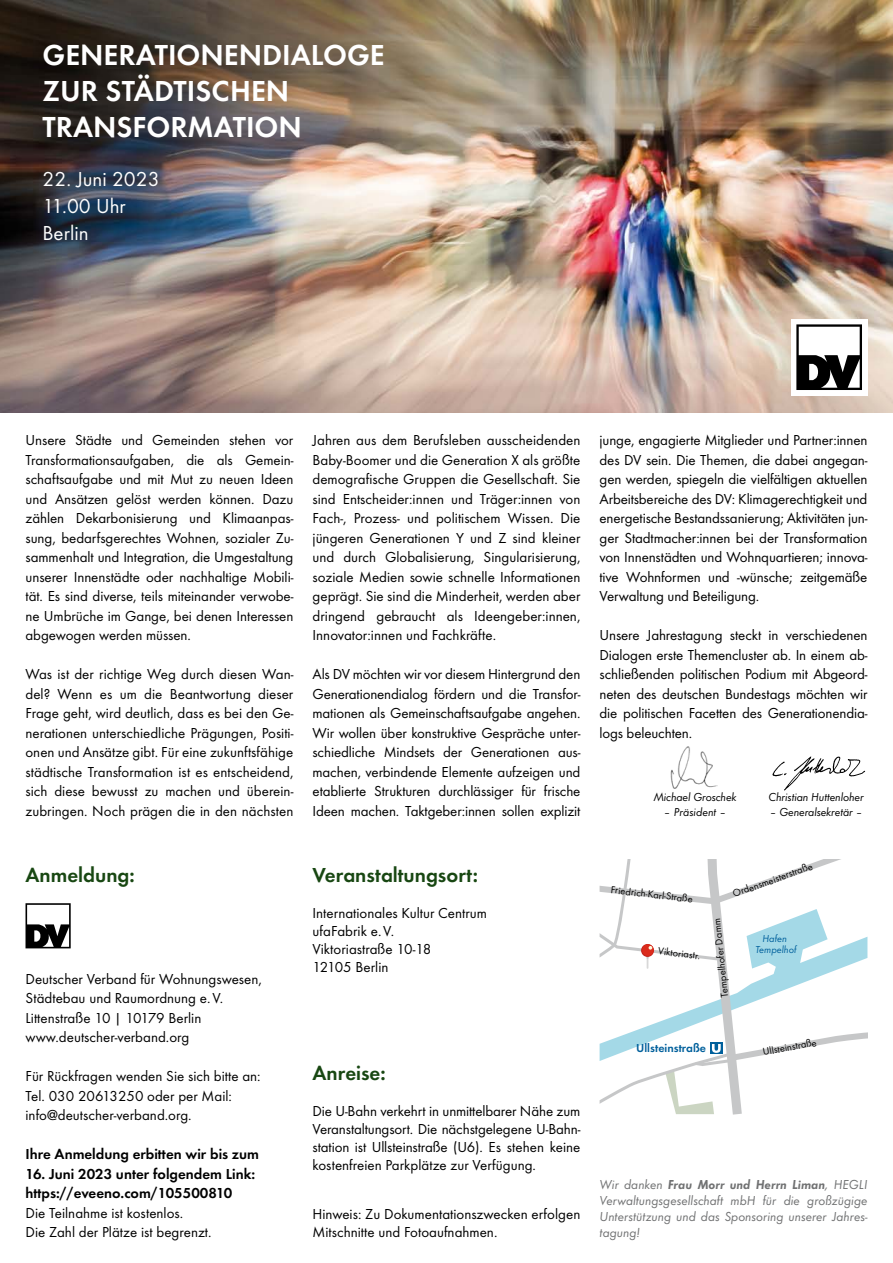
<style>
.page{position:relative;width:893px;height:1263px;background:#fff}
.page>*{position:absolute;margin:0;border:0;box-sizing:border-box;transform-origin:0 0}
.t1{font:700 30px/36px "Function";color:#fff}
.t2{font:700 21px "Function";color:#184712}
.t3{font:21px/27px "Function";color:#fff}
.t4{font:15px/19.5px "Function";color:#000;text-align:justify}
.t5{font:700 15px/19.5px "Function";color:#000}
.t6{font:italic 13.5px/16.2px "Function";color:#707172;text-align:justify}
.t7{font:italic 12px "Function";letter-spacing:-.01em;color:#000}
.t8{font:700 12px "Function";color:#00609c}
.t9{font:10.5px "Function";color:#000}
.t10{font:italic 10.5px/10.5px "Function";color:#00609c;text-align:center}
.s1{font-weight:700}
</style>
<div class="page">
<svg style="left:26px;top:903px;width:45px;height:45px"></svg>
<img style="left:0;top:0;width:893px;height:413px">
<div style="left:791px;top:319px;width:76px;height:76px;background:#fff"></div>
<svg style="left:796px;top:324px;width:66px;height:66px"></svg>
<img style="left:772px;top:756px;width:94px;height:35px">
<img style="left:670px;top:746px;width:48px;height:43px">
<svg style="left:600px;top:859px;width:267px;height:255px"></svg>
<h1 class="t1" style="left:43px;top:37px;width:344px">Generationendialoge zur Städtischen<br>Transformation</h1>
<h2 class="t3" style="left:43px;top:165px;width:119px">22. Juni 2023<br>11.00 Uhr<br>Berlin</h2>
<p class="t4" style="left:26px;top:430px;width:269px">Unsere Städte und Gemeinden stehen vor Transformationsaufgaben, die als Gemein&shy;schaftsaufgabe und mit Mut zu neuen Ideen und Ansätzen gelöst werden können. Dazu zählen Dekarbonisierung und Klimaanpas&shy;sung, bedarfsgerechtes Wohnen, sozialer Zu&shy;sammenhalt und Integration, die Umgestaltung unserer Innenstädte oder nachhaltige Mobili&shy;tät. Es sind diverse, teils miteinander verwobe&shy;ne Umbrüche im Gange, bei denen Interessen abgewogen werden müssen.</p>
<p class="t4" style="left:26px;top:664px;width:269px">Was ist der richtige Weg durch diesen Wan&shy;del? Wenn es um die Beantwortung dieser Frage geht, wird deutlich, dass es bei den Ge&shy;nerationen unterschiedliche Prägungen, Positi&shy;onen und Ansätze gibt. Für eine zukunftsfähige städtische Transformation ist es entscheidend, sich diese bewusst zu machen und überein&shy;zubringen. Noch prägen die in den nächsten</p>
<p class="t4" style="left:313px;top:430px;width:269px">Jahren aus dem Berufsleben ausscheidenden Baby-Boomer und die Generation X als größte demografische Gruppen die Gesellschaft. Sie sind Entscheider:innen und Träger:innen von Fach-, Prozess- und politischem Wissen. Die jüngeren Generationen Y und Z sind kleiner und durch Globalisierung, Singularisierung, soziale Medien sowie schnelle Informationen geprägt. Sie sind die Minderheit, werden aber dringend gebraucht als Ideengeber:innen, Innovator:innen und Fachkräfte.</p>
<p class="t4" style="left:313px;top:664px;width:269px">Als DV möchten wir vor diesem Hintergrund den Generationendialog fördern und die Transfor&shy;mationen als Gemeinschaftsaufgabe angehen.<br>Wir wollen über konstruktive Gespräche unter&shy;schiedliche Mindsets der Generationen aus&shy;machen, verbindende Elemente aufzeigen und etablierte Strukturen durchlässiger für frische Ideen machen. Taktgeber:innen sollen explizit</p>
<h2 class="t2" style="left:26px;top:863px;width:111px">Anmeldung:</h2>
<p class="t4" style="left:26px;top:969px;width:238px;text-align:left">Deutscher Verband für Wohnungswesen,<br>Städtebau und Raumordnung e.V.<br>Littenstraße 10 | 10179 Berlin www.deutscher-verband.org</p>
<p class="t4" style="left:26px;top:1067px;width:237px;text-align:left">Für Rückfragen wenden Sie sich bitte an:<br>Tel. 030 20613250 oder per Mail: info@deutscher-verband.org.</p>
<p class="t5" style="left:26px;top:1145px;width:235px">Ihre Anmeldung erbitten wir bis zum</p>
<p class="t5" style="left:26px;top:1164px;width:231px">16. Juni 2023 unter folgendem Link: https://eveeno.com/105500810</p>
<p class="t4" style="left:26px;top:1203px;width:188px">Die Teilnahme ist kostenlos.<br>Die Zahl der Plätze ist begrenzt.</p>
<h2 class="t2" style="left:313px;top:863px;width:167px">Veranstaltungsort:</h2>
<p class="t4" style="left:313px;top:904px;width:176px;line-height:18px;text-align:left">Internationales Kultur Centrum ufaFabrik e.V.<br>Viktoriastraße 10-18<br>12105 Berlin</p>
<h2 class="t2" style="left:313px;top:1061px;width:75px">Anreise:</h2>
<p class="t4" style="left:313px;top:1102px;width:269px;line-height:18px">Die U-Bahn verkehrt in unmittelbarer Nähe zum Veranstaltungsort. Die nächstgelegene U-Bahn&shy;station ist Ullsteinstraße (U6). Es stehen keine kostenfreien Parkplätze zur Verfügung.</p>
<p class="t4" style="left:313px;top:1205px;width:269px;line-height:18px">Hinweis: Zu Dokumentationszwecken erfolgen<br>Mitschnitte und Fotoaufnahmen.</p>
<p class="t4" style="left:600px;top:430px;width:269px">junge, engagierte Mitglieder und Partner:innen des DV sein. Die Themen, die dabei angegan&shy;gen werden, spiegeln die vielfältigen aktuellen Arbeitsbereiche des DV: Klimagerechtigkeit und energetische Bestandssanierung; Aktivitäten jun&shy;ger Stadtmacher:innen bei der Transformation von Innenstädten und Wohnquartieren; innova&shy;tive Wohnformen und -wünsche; zeitgemäße Verwaltung und Beteiligung.</p>
<p class="t4" style="left:600px;top:625px;width:269px">Unsere Jahrestagung steckt in verschiedenen Dialogen erste Themencluster ab. In einem ab&shy;schließenden politischen Podium mit Abgeord&shy;neten des deutschen Bundestags möchten wir die politischen Facetten des Generationendia&shy;logs beleuchten.</p>
<p class="t7" style="left:653px;top:790px;width:85px">Michael Groschek</p>
<p class="t7" style="left:664px;top:805px;width:64px">– Präsident –</p>
<p class="t7" style="left:769px;top:790px;width:97px">Christian Huttenloher</p>
<p class="t7" style="left:770px;top:805px;width:94px">– Generalsekretär –</p>
<p class="t9" style="left:612px;top:883px;width:84px;rotate:7deg">Friedrich-Karl-Straße</p>
<p class="t9" style="left:659px;top:945px;width:44px;rotate:7deg">Viktoriastr.</p>
<p class="t9" style="left:731px;top:888px;width:86px;rotate:-20deg">Ordensmeisterstraße</p>
<p class="t10" style="left:755px;top:934px;width:43px">Hafen<br>Tempelhof</p>
<p class="t9" style="left:719px;top:998px;width:81px;rotate:-96deg">Tempelhofer Damm</p>
<p class="t8" style="left:636px;top:1041px;width:72px">Ullsteinstraße</p>
<p class="t9" style="left:762px;top:1046px;width:56px;rotate:-10deg">Ullsteinstraße</p>
<p class="t6" style="left:600px;top:1176px;width:269px">Wir danken <span class="s1">Frau Morr und Herrn Liman</span>, HEGLI Verwaltungsgesellschaft mbH für die großzügige Unterstützung und das Sponsoring unserer Jahres&shy;tagung!</p>
</div>
